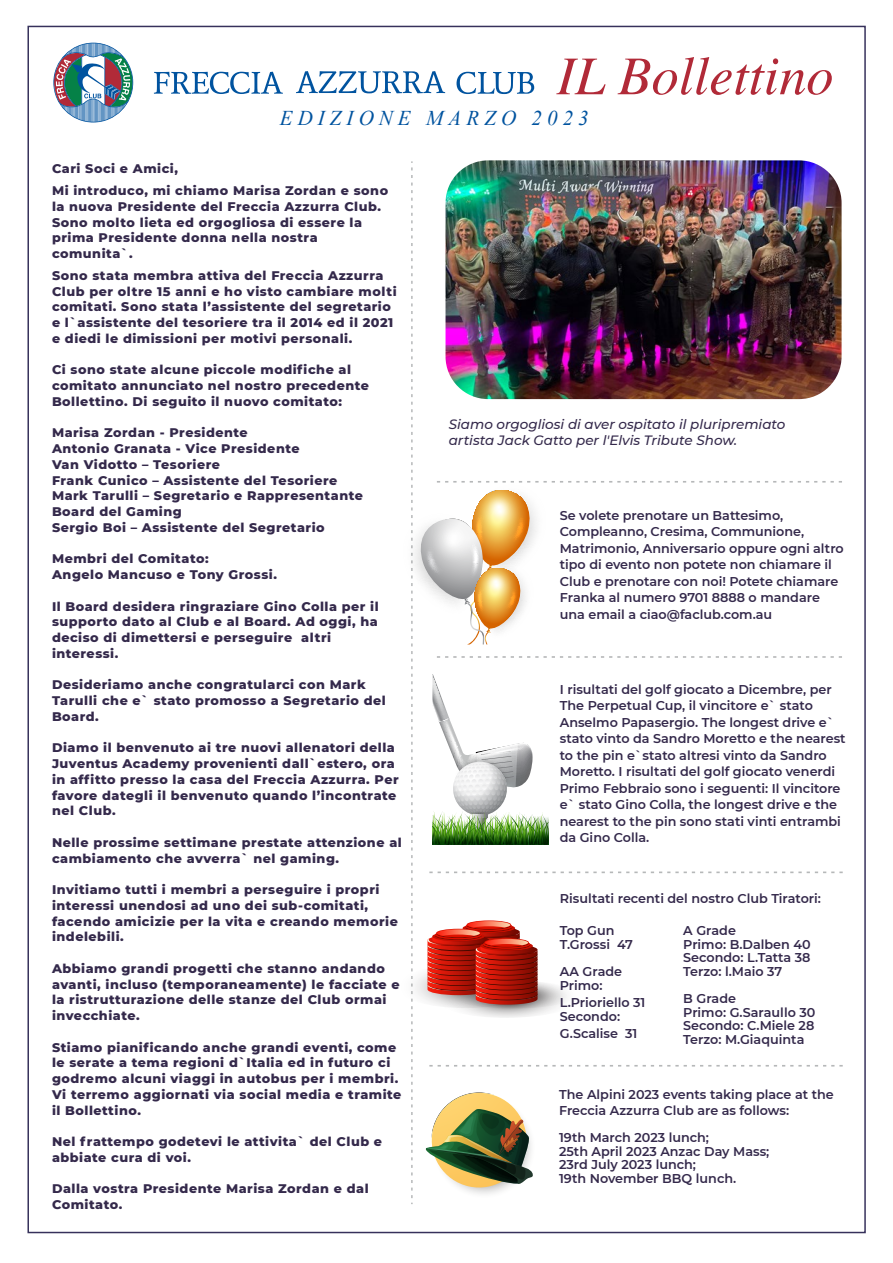
<style>
.page{position:relative;width:893px;height:1263px;background:#fff}
.page>*{position:absolute;margin:0;border:0;box-sizing:border-box;transform-origin:0 0}
.t1{font:italic 54.6px "Times";color:#b12a38}
.t2{font:italic 21px "Times New Roman";letter-spacing:.24em;color:#00539f}
.t3{font:italic 500 13.5px/16.5px "Montserrat";color:#34294b}
.t4{font:800 12.75px/15.8px "Montserrat";letter-spacing:.04em;color:#34294b}
.t5{font:600 12.75px/16.5px "Montserrat";color:#34294b}
.t6{font:600 12.75px "Montserrat";color:#33294b}
</style>
<div class="page">
<svg style="left:53px;top:43px;width:80px;height:79px"></svg>
<svg style="left:154px;top:72px;width:129px;height:22px"></svg>
<svg style="left:296px;top:71px;width:149px;height:22px"></svg>
<svg style="left:457px;top:72px;width:77px;height:22px"></svg>
<svg style="left:411px;top:161px;width:432px;height:1043px"></svg>
<img style="left:445px;top:160px;width:397px;height:239px">
<h1 class="t1" style="left:557px;top:28px;width:278px">IL Bollettino</h1>
<h2 class="t2" style="left:280px;top:103px;width:310px">EDIZIONE MARZO 2023</h2>
<p class="t4" style="left:52px;top:157px;width:338px;line-height:21.8px">Cari Soci e Amici,<br>Mi introduco, mi chiamo Marisa Zordan e sono</p>
<p class="t4" style="left:52px;top:198px;width:331px">la nuova Presidente del Freccia Azzurra Club.<br>Sono molto lieta ed orgogliosa di essere la prima Presidente donna nella nostra comunita`.</p>
<p class="t4" style="left:52px;top:267px;width:346px">Sono stata membra attiva del Freccia Azzurra Club per oltre 15 anni e ho visto cambiare molti comitati. Sono stata l’assistente del segretario e l`assistente del tesoriere tra il 2014 ed il 2021 e diedi le dimissioni per motivi personali.</p>
<p class="t4" style="left:52px;top:361px;width:318px">Ci sono state alcune piccole modifiche al comitato annunciato nel nostro precedente<br>Bollettino. Di seguito il nuovo comitato:</p>
<p class="t4" style="left:52px;top:424px;width:312px">Marisa Zordan - Presidente<br>Antonio Granata - Vice Presidente<br>Van Vidotto – Tesoriere<br>Frank Cunico – Assistente del Tesoriere<br>Mark Tarulli – Segretario e Rappresentante<br>Board del Gaming<br>Sergio Boi – Assistente del Segretario</p>
<p class="t4" style="left:52px;top:550px;width:227px">Membri del Comitato:<br>Angelo Mancuso e Tony Grossi.</p>
<p class="t4" style="left:52px;top:597px;width:328px">Il Board desidera ringraziare Gino Colla per il supporto dato al Club e al Board. Ad oggi, ha deciso di dimettersi e perseguire altri interessi.</p>
<p class="t4" style="left:52px;top:676px;width:335px">Desideriamo anche congratularci con Mark<br>Tarulli che e` stato promosso a Segretario del<br>Board.</p>
<p class="t4" style="left:52px;top:739px;width:348px">Diamo il benvenuto ai tre nuovi allenatori della Juventus Academy provenienti dall`estero, ora in affitto presso la casa del Freccia Azzurra. Per favore dategli il benvenuto quando l’incontrate nel Club.</p>
<p class="t4" style="left:52px;top:834px;width:351px">Nelle prossime settimane prestate attenzione al cambiamento che avverra` nel gaming.</p>
<p class="t4" style="left:52px;top:881px;width:347px">Invitiamo tutti i membri a perseguire i propri interessi unendosi ad uno dei sub-comitati, facendo amicizie per la vita e creando memorie indelebili.</p>
<p class="t4" style="left:52px;top:960px;width:349px">Abbiamo grandi progetti che stanno andando avanti, incluso (temporaneamente) le facciate e la ristrutturazione delle stanze del Club ormai invecchiate.</p>
<p class="t4" style="left:52px;top:1038px;width:351px">Stiamo pianificando anche grandi eventi, come le serate a tema regioni d`Italia ed in futuro ci godremo alcuni viaggi in autobus per i membri.<br>Vi terremo aggiornati via social media e tramite il Bollettino.</p>
<p class="t4" style="left:52px;top:1133px;width:332px">Nel frattempo godetevi le attivita` del Club e abbiate cura di voi.</p>
<p class="t4" style="left:52px;top:1180px;width:318px">Dalla vostra Presidente Marisa Zordan e dal<br>Comitato.</p>
<p class="t3" style="left:449px;top:415px;width:338px">Siamo orgogliosi di aver ospitato il pluripremiato artista Jack Gatto per l'Elvis Tribute Show.</p>
<p class="t5" style="left:560px;top:506px;width:286px">Se volete prenotare un Battesimo, Compleanno, Cresima, Communione, Matrimonio, Anniversario oppure ogni altro tipo di evento non potete non chiamare il Club e prenotare con noi! Potete chiamare Franka al numero 9701 8888 o mandare una email a ciao@faclub.com.au</p>
<p class="t5" style="left:560px;top:680px;width:287px">I risultati del golf giocato a Dicembre, per The Perpetual Cup, il vincitore e` stato Anselmo Papasergio. The longest drive e` stato vinto da Sandro Moretto e the nearest to the pin e`stato altresi vinto da Sandro Moretto. I risultati del golf giocato venerdi Primo Febbraio sono i seguenti: Il vincitore e` stato Gino Colla, the longest drive e the nearest to the pin sono stati vinti entrambi da Gino Colla.</p>
<p class="t5" style="left:560px;top:890px;width:263px">Risultati recenti del nostro Club Tiratori:</p>
<p class="t5" style="left:560px;top:924px;width:75px;line-height:13.5px">Top Gun<br>T.Grossi 47</p>
<p class="t5" style="left:560px;top:963px;width:64px">AA Grade</p>
<p class="t6" style="left:560px;top:977px;width:44px">Primo:</p>
<p class="t5" style="left:560px;top:993px;width:87px">L.Prioriello 31</p>
<p class="t6" style="left:560px;top:1007px;width:62px">Secondo:</p>
<p class="t5" style="left:560px;top:1024px;width:79px">G.Scalise 31</p>
<p class="t5" style="left:683px;top:924px;width:129px;line-height:13.5px">A Grade<br>Primo: B.Dalben 40<br>Secondo: L.Tatta 38<br>Terzo: l.Maio 37</p>
<p class="t5" style="left:683px;top:991px;width:134px;line-height:13.5px">B Grade<br>Primo: G.Saraullo 30<br>Secondo: C.Miele 28<br>Terzo: M.Giaquinta</p>
<p class="t5" style="left:559px;top:1085px;width:276px">The Alpini 2023 events taking place at the<br>Freccia Azzurra Club are as follows:</p>
<p class="t5" style="left:559px;top:1130px;width:212px;line-height:13.5px">19th March 2023 lunch;<br>25th April 2023 Anzac Day Mass;<br>23rd July 2023 lunch;<br>19th November BBQ lunch.</p>
</div>
